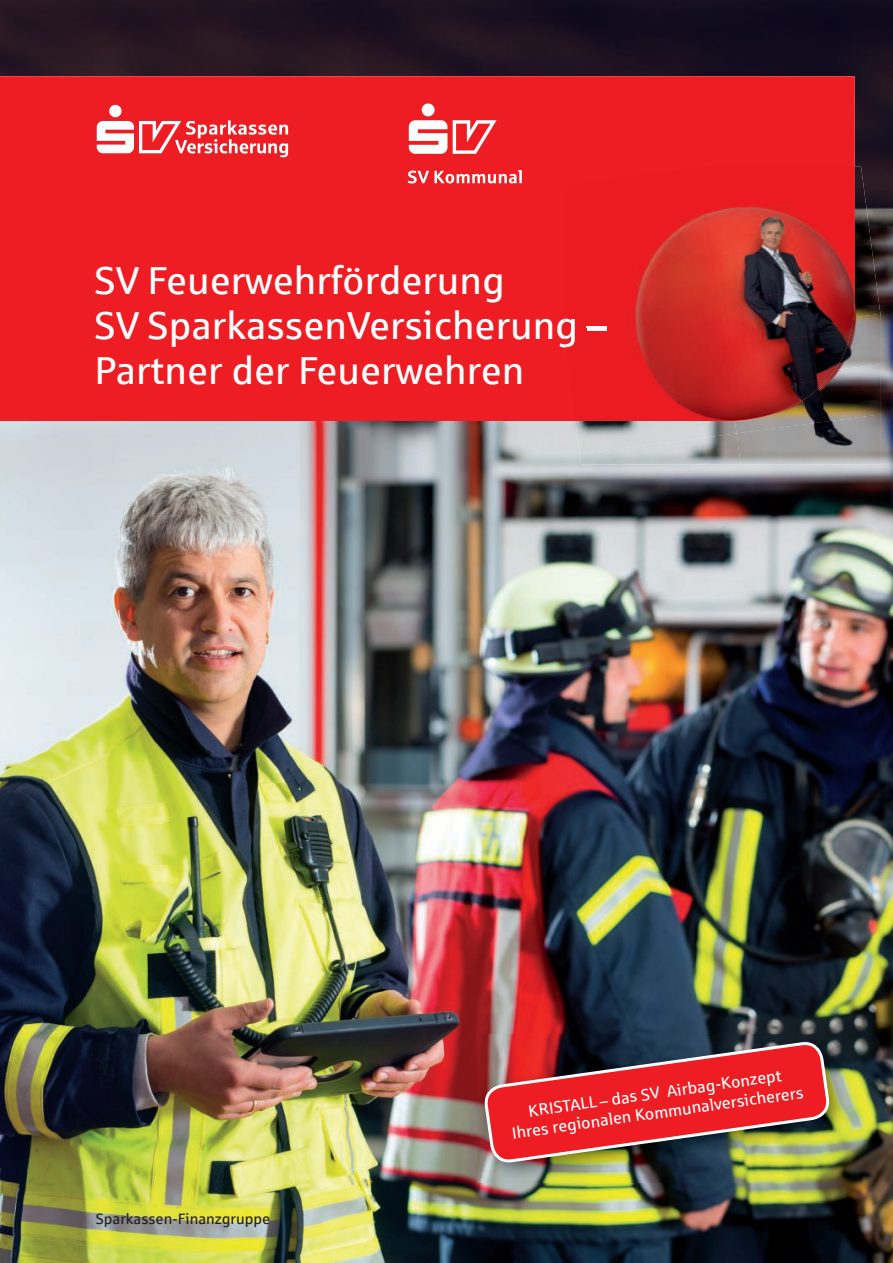
<style>
.page{position:relative;width:893px;height:1263px;background:#fff}
.page>*{position:absolute;margin:0;border:0;box-sizing:border-box;transform-origin:0 0}
.t1{font:39px/45px "Sparkasse Rg";color:#fff}
.t2{font:16.5px/19.5px "Sparkasse Rg";color:#fff;text-align:center}
.t3{font:15px "Sparkasse Rg";color:#231f20}
.s1{font-weight:700}
</style>
<div class="page">
<img style="left:0;top:0;width:893px;height:1263px">
<img style="left:477px;top:1034px;width:372px;height:148px">
<img style="left:484px;top:1041px;width:346px;height:122px">
<div style="left:0;top:76px;width:855px;height:345px;background:#ee1d23"></div>
<svg style="left:408px;top:170px;width:114px;height:13px"></svg>
<svg style="left:409px;top:103px;width:88px;height:51px"></svg>
<div style="left:109px;top:105px;width:13px;height:12px;background:#fff;border-radius:50%"></div>
<svg style="left:97px;top:120px;width:191px;height:37px"></svg>
<img style="left:855px;top:166px;width:25px;height:148px">
<img style="left:851px;top:314px;width:30px;height:50px">
<img style="left:828px;top:364px;width:53px;height:50px">
<img style="left:575px;top:421px;width:161px;height:33px">
<img style="left:736px;top:414px;width:145px;height:51px">
<img style="left:580px;top:433px;width:161px;height:32px">
<div style="left:698px;top:166px;width:157px;height:27px;background:#ec1b21"></div>
<div style="left:564px;top:168px;width:140px;height:45px;background:#ec1b21"></div>
<img style="left:704px;top:193px;width:151px;height:46px">
<img style="left:564px;top:213px;width:146px;height:45px">
<img style="left:710px;top:239px;width:145px;height:45px">
<img style="left:564px;top:258px;width:152px;height:52px">
<img style="left:716px;top:284px;width:139px;height:63px">
<img style="left:566px;top:302px;width:156px;height:66px">
<img style="left:722px;top:330px;width:129px;height:62px">
<img style="left:568px;top:347px;width:160px;height:65px">
<img style="left:677px;top:379px;width:151px;height:42px">
<div style="left:574px;top:399px;width:106px;height:22px;background:#ec1b21"></div>
<img style="left:564px;top:310px;width:14px;height:37px">
<img style="left:587px;top:327px;width:19px;height:4px">
<p class="t1" style="left:95px;top:257px;width:513px">SV Feuerwehrförderung<br>SV SparkassenVersicherung <span class="s1">–<br></span>Partner der Feuerwehren</p>
<p class="t3" style="left:96px;top:1209px;width:176px">Sparkassen-Finanzgruppe</p>
<p class="t2" style="left:508px;top:1103px;width:296px;rotate:-8deg">KRISTALL – das SV Airbag-Konzept<br>Ihres regionalen Kommunalversicherers</p>
</div>
